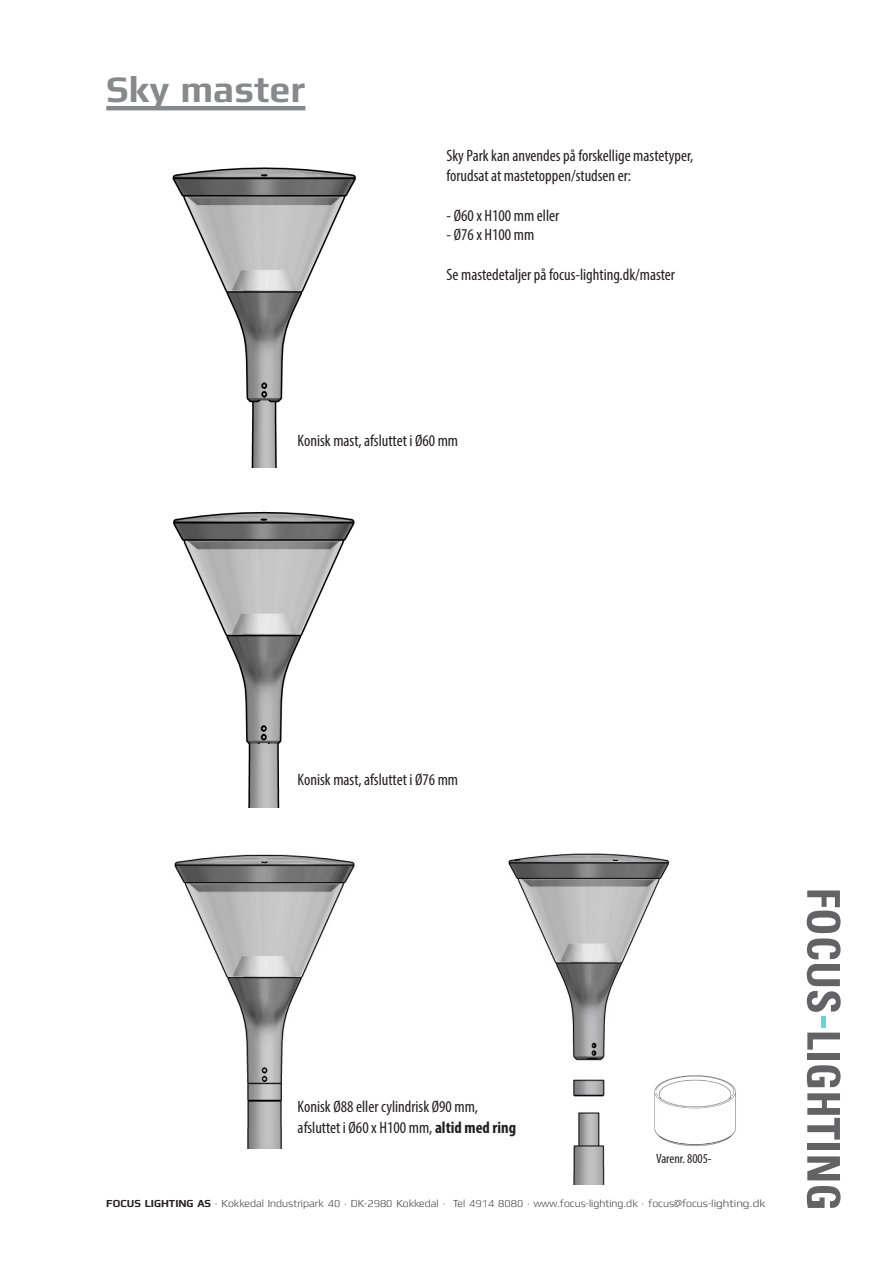
<style>
.page{position:relative;width:893px;height:1263px;background:#fff}
.page>*{position:absolute;margin:0;border:0;box-sizing:border-box;transform-origin:0 0}
.Overskrift{font:700 37.5px "Mdd";color:#87898c}
.t1{font:condensed 16.5px "Myriad Pro";color:#231f20}
.t2{font:condensed 13.5px "Myriad Pro";color:#231f20}
.t3{font:300 10.8px "Mdd";color:#231f20}
.s1{font-weight:700}
</style>
<div class="page">
<img style="left:172px;top:167px;width:184px;height:301px">
<img style="left:174px;top:854px;width:181px;height:294px">
<img style="left:173px;top:511px;width:182px;height:297px">
<img style="left:508px;top:853px;width:162px;height:331px">
<svg style="left:807px;top:890px;width:34px;height:122px"></svg>
<svg style="left:807px;top:1032px;width:33px;height:18px"></svg>
<div style="left:807px;top:1053px;width:33px;height:7px;background:#636366"></div>
<svg style="left:807px;top:1065px;width:33px;height:22px"></svg>
<svg style="left:807px;top:1093px;width:33px;height:46px"></svg>
<div style="left:807px;top:1143px;width:33px;height:7px;background:#636366"></div>
<svg style="left:807px;top:1156px;width:33px;height:24px"></svg>
<svg style="left:807px;top:1186px;width:33px;height:22px"></svg>
<div style="left:821px;top:1016px;width:5px;height:11px;background:#74cdd9"></div>
<hr style="left:106px;top:106px;width:199px;height:4px;background:#87898c">
<img style="left:646px;top:1070px;width:90px;height:80px">
<p class="Overskrift" style="left:106px;top:69px;width:201px">Sky master</p>
<p class="t1" style="left:446px;top:146px;width:248px">Sky Park kan anvendes på forskellige mastetyper,</p>
<p class="t1" style="left:446px;top:166px;width:186px">forudsat at mastetoppen/studsen er:</p>
<p class="t1" style="left:446px;top:205px;width:114px">- Ø60 x H100 mm eller</p>
<p class="t1" style="left:446px;top:225px;width:89px">- Ø76 x H100 mm</p>
<p class="t1" style="left:446px;top:265px;width:230px">Se mastedetaljer på focus-lighting.dk/master</p>
<p class="t1" style="left:298px;top:431px;width:162px">Konisk mast, afsluttet i Ø60 mm</p>
<p class="t1" style="left:298px;top:769px;width:162px">Konisk mast, afsluttet i Ø76 mm</p>
<p class="t1" style="left:298px;top:1097px;width:182px">Konisk Ø88 eller cylindrisk Ø90 mm,</p>
<p class="t1" style="left:298px;top:1118px;width:220px">afsluttet i Ø60 x H100 mm, <span class="s1">altid med ring</span></p>
<p class="t2" style="left:656px;top:1150px;width:57px">Varenr. 8005-</p>
<p class="t3" style="left:106px;top:1198px;width:661px"><span class="s1">FOCUS LIGHTING AS</span> · Kokkedal Industripark 40 · DK-2980 Kokkedal · Tel 4914 8080 · www.focus-lighting.dk · focus@focus-lighting.dk</p>
</div>
